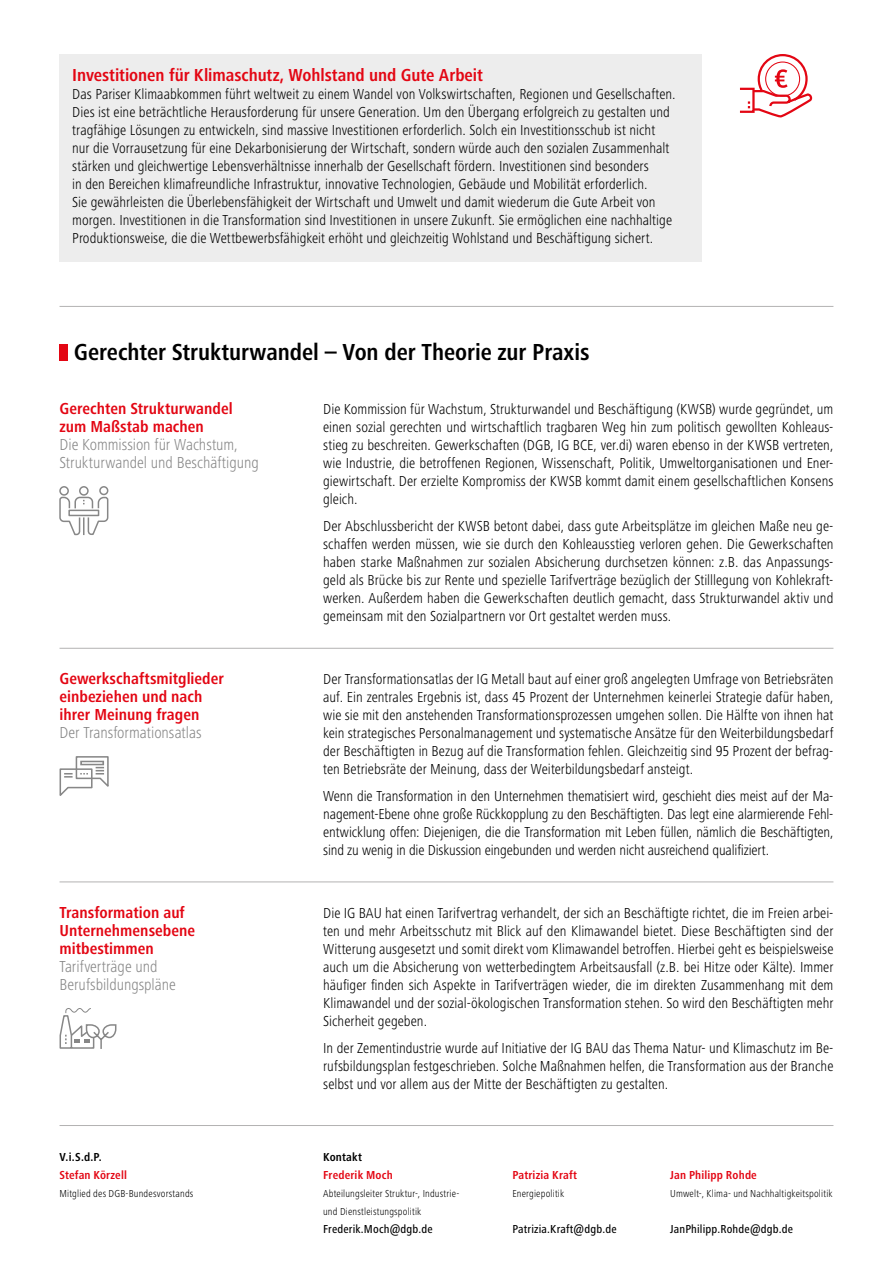
<style>
.page{position:relative;width:893px;height:1263px;background:#fff}
.page>*{position:absolute;margin:0;border:0;box-sizing:border-box;transform-origin:0 0}
.t1{font:700 condensed 24px "Frutiger Next Pro";letter-spacing:-.005em;color:#000}
.t2{font:700 condensed 18px "Frutiger Next Pro";letter-spacing:-.005em;color:#e30613}
.t3{font:700 condensed 16.5px/18px "Frutiger Next Pro";color:#e30613}
.t4{font:300 condensed 16.5px/18px "Frutiger Next Pro";letter-spacing:-.005em;color:#878787}
.t5{font:300 condensed 15px/18px "Frutiger Next Pro";color:#000;text-align:justify}
.t6{font:500 condensed 12px "Frutiger Next Pro";letter-spacing:.01em;color:#000}
.t7{font:700 condensed 12px "Frutiger Next Pro";letter-spacing:.01em;color:#e30613}
.t8{font:700 condensed 12px "Frutiger Next Pro";letter-spacing:.01em;color:#000}
.t9{font:300 condensed 10.5px/18px "Frutiger Next Pro";letter-spacing:.015em;color:#000}
</style>
<div class="page">
<hr style="left:60px;top:1125px;width:773px;height:1px;background:#b3b2b2">
<hr style="left:60px;top:306px;width:773px;height:1px;background:#b3b2b2">
<hr style="left:60px;top:882px;width:773px;height:1px;background:#b3b2b2">
<hr style="left:60px;top:648px;width:773px;height:1px;background:#b3b2b2">
<svg style="left:59px;top:486px;width:50px;height:50px"></svg>
<svg style="left:59px;top:756px;width:50px;height:40px"></svg>
<svg style="left:59px;top:1008px;width:58px;height:41px"></svg>
<div style="left:60px;top:54px;width:642px;height:207px;background:#ededed"></div>
<div style="left:60px;top:344px;width:8px;height:16px;background:#e30613"></div>
<svg style="left:740px;top:54px;width:73px;height:64px"></svg>
<p class="t2" style="left:72px;top:65px;width:412px">Investitionen für Klimaschutz, Wohlstand und Gute Arbeit</p>
<p class="t5" style="left:72px;top:85px;width:605px;text-align:left">Das Pariser Klimaabkommen führt weltweit zu einem Wandel von Volkswirtschaften, Regionen und Gesellschaften.<br>Dies ist eine beträchtliche Herausforderung für unsere Generation. Um den Übergang erfolgreich zu gestalten und tragfähige Lösungen zu entwickeln, sind massive Investitionen erforderlich. Solch ein Investitionsschub ist nicht nur die Vorrausetzung für eine Dekarbonisierung der Wirtschaft, sondern würde auch den sozialen Zusammenhalt stärken und gleichwertige Lebensverhältnisse innerhalb der Gesellschaft fördern. Investitionen sind besonders<br>in den Bereichen klimafreundliche Infrastruktur, innovative Technologien, Gebäude und Mobilität erforderlich.<br>Sie gewährleisten die Überlebensfähigkeit der Wirtschaft und Umwelt und damit wiederum die Gute Arbeit von morgen. Investitionen in die Transformation sind Investitionen in unsere Zukunft. Sie ermöglichen eine nachhaltige Produktionsweise, die die Wettbewerbsfähigkeit erhöht und gleichzeitig Wohlstand und Beschäftigung sichert.</p>
<h1 class="t1" style="left:74px;top:338px;width:517px">Gerechter Strukturwandel – Von der Theorie zur Praxis</h1>
<p class="t3" style="left:60px;top:400px;width:175px">Gerechten Strukturwandel zum Maßstab machen</p>
<p class="t4" style="left:60px;top:436px;width:201px">Die Kommission für Wachstum,<br>Strukturwandel und Beschäftigung</p>
<p class="t5" style="left:323px;top:400px;width:512px">Die Kommission für Wachstum, Strukturwandel und Beschäftigung (KWSB) wurde gegründet, um einen sozial gerechten und wirtschaftlich tragbaren Weg hin zum politisch gewollten Kohleaus&shy;stieg zu beschreiten. Gewerkschaften (DGB, IG BCE, ver.di) waren ebenso in der KWSB vertreten, wie Industrie, die betroffenen Regionen, Wissenschaft, Politik, Umweltorganisationen und Ener&shy;giewirtschaft. Der erzielte Kompromiss der KWSB kommt damit einem gesellschaftlichen Konsens gleich.</p>
<p class="t5" style="left:323px;top:517px;width:512px">Der Abschlussbericht der KWSB betont dabei, dass gute Arbeitsplätze im gleichen Maße neu ge&shy;schaffen werden müssen, wie sie durch den Kohleausstieg verloren gehen. Die Gewerkschaften haben starke Maßnahmen zur sozialen Absicherung durchsetzen können: z.B. das Anpassungs&shy;geld als Brücke bis zur Rente und spezielle Tarifverträge bezüglich der Stilllegung von Kohlekraft&shy;werken. Außerdem haben die Gewerkschaften deutlich gemacht, dass Strukturwandel aktiv und gemeinsam mit den Sozialpartnern vor Ort gestaltet werden muss.</p>
<p class="t3" style="left:60px;top:670px;width:166px">Gewerkschaftsmitglieder einbeziehen und nach ihrer Meinung fragen</p>
<p class="t4" style="left:60px;top:724px;width:144px">Der Transformationsatlas</p>
<p class="t5" style="left:323px;top:670px;width:512px">Der Transformationsatlas der IG Metall baut auf einer groß angelegten Umfrage von Betriebsräten auf. Ein zentrales Ergebnis ist, dass 45 Prozent der Unternehmen keinerlei Strategie dafür haben, wie sie mit den anstehenden Transformationsprozessen umgehen sollen. Die Hälfte von ihnen hat kein strategisches Personalmanagement und systematische Ansätze für den Weiterbildungsbedarf der Beschäftigten in Bezug auf die Transformation fehlen. Gleichzeitig sind 95 Prozent der befrag&shy;ten Betriebsräte der Meinung, dass der Weiterbildungsbedarf ansteigt.</p>
<p class="t5" style="left:323px;top:787px;width:512px">Wenn die Transformation in den Unternehmen thematisiert wird, geschieht dies meist auf der Ma&shy;nagement-Ebene ohne große Rückkopplung zu den Beschäftigten. Das legt eine alarmierende Fehl&shy;entwicklung offen: Diejenigen, die die Transformation mit Leben füllen, nämlich die Beschäftigten, sind zu wenig in die Diskussion eingebunden und werden nicht ausreichend qualifiziert.</p>
<p class="t3" style="left:60px;top:904px;width:137px">Transformation auf<br>Unternehmensebene mitbestimmen</p>
<p class="t4" style="left:60px;top:958px;width:118px">Tarifverträge und<br>Berufsbildungspläne</p>
<p class="t5" style="left:323px;top:904px;width:512px">Die IG BAU hat einen Tarifvertrag verhandelt, der sich an Beschäftigte richtet, die im Freien arbei&shy;ten und mehr Arbeitsschutz mit Blick auf den Klimawandel bietet. Diese Beschäftigten sind der Witterung ausgesetzt und somit direkt vom Klimawandel betroffen. Hierbei geht es beispielsweise auch um die Absicherung von wetterbedingtem Arbeitsausfall (z.B. bei Hitze oder Kälte). Immer häufiger finden sich Aspekte in Tarifverträgen wieder, die im direkten Zusammenhang mit dem Klimawandel und der sozial-ökologischen Transformation stehen. So wird den Beschäftigten mehr Sicherheit gegeben.</p>
<p class="t5" style="left:323px;top:1039px;width:512px">In der Zementindustrie wurde auf Initiative der IG BAU das Thema Natur- und Klimaschutz im Be&shy;rufsbildungsplan festgeschrieben. Solche Maßnahmen helfen, die Transformation aus der Branche selbst und vor allem aus der Mitte der Beschäftigten zu gestalten.</p>
<p class="t8" style="left:60px;top:1150px;width:44px">V.i.S.d.P.</p>
<p class="t7" style="left:60px;top:1168px;width:69px">Stefan Körzell</p>
<p class="t9" style="left:60px;top:1185px;width:135px">Mitglied des DGB-Bundesvorstands</p>
<p class="t8" style="left:323px;top:1150px;width:40px">Kontakt</p>
<p class="t7" style="left:323px;top:1168px;width:71px">Frederik Moch</p>
<p class="t9" style="left:323px;top:1185px;width:138px">Abteilungsleiter Struktur-, Industrie&shy;und Dienstleistungspolitik</p>
<p class="t6" style="left:323px;top:1222px;width:111px">Frederik.Moch@dgb.de</p>
<p class="t7" style="left:512px;top:1168px;width:66px">Patrizia Kraft</p>
<p class="t9" style="left:512px;top:1185px;width:53px">Energiepolitik</p>
<p class="t6" style="left:512px;top:1222px;width:106px">Patrizia.Kraft@dgb.de</p>
<p class="t7" style="left:670px;top:1168px;width:88px">Jan Philipp Rohde</p>
<p class="t9" style="left:670px;top:1185px;width:164px">Umwelt-, Klima- und Nachhaltigkeitspolitik</p>
<p class="t6" style="left:670px;top:1222px;width:124px">JanPhilipp.Rohde@dgb.de</p>
</div>
